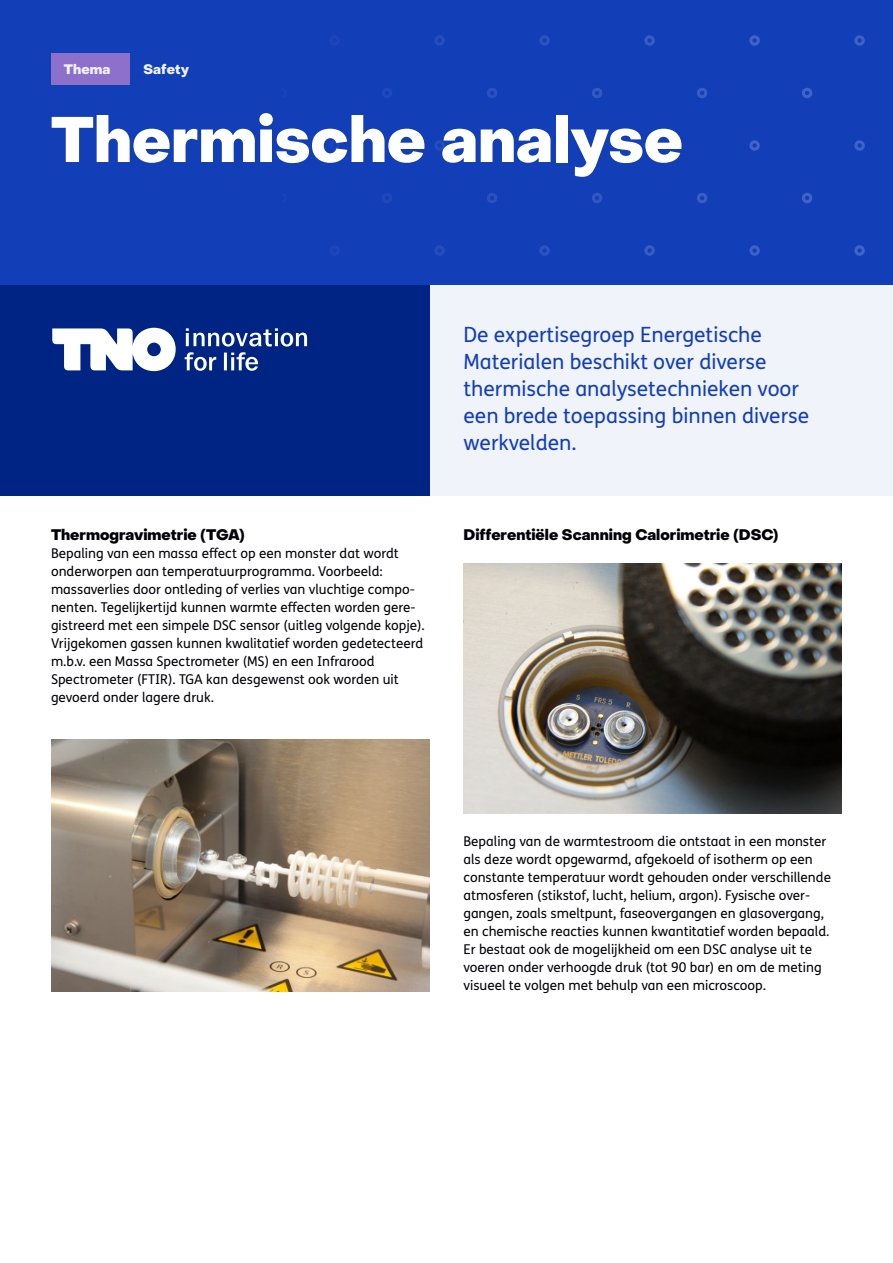
<style>
.page{position:relative;width:893px;height:1263px;background:#fff}
.page>*{position:absolute;margin:0;border:0;box-sizing:border-box;transform-origin:0 0}
.TC_Titel_Cover{font:800 63px "PP Object Sans";color:#fff}
.IK_Inleiding_klein{font:21px/27px "FS Me Pro";color:#123eb7}
.K1_Kop_paragraaf{font:800 15px "PP Object Sans";color:#000106}
.BT1_broodtekst{font:13.5px/18px "FS Me Pro";color:#000106}
.TAG{font:800 13.5px "PP Object Sans";letter-spacing:.01em;color:#f0f3fa}
</style>
<div class="page">
<div style="left:0;top:0;width:893px;height:285px;background:#123eb7"></div>
<svg style="left:434px;top:35px;width:11px;height:11px"></svg>
<svg style="left:539px;top:35px;width:11px;height:11px"></svg>
<svg style="left:644px;top:35px;width:11px;height:11px"></svg>
<svg style="left:749px;top:35px;width:11px;height:11px"></svg>
<svg style="left:854px;top:35px;width:11px;height:11px"></svg>
<svg style="left:382px;top:88px;width:10px;height:10px"></svg>
<svg style="left:487px;top:88px;width:10px;height:10px"></svg>
<svg style="left:592px;top:88px;width:10px;height:10px"></svg>
<svg style="left:697px;top:88px;width:10px;height:10px"></svg>
<svg style="left:802px;top:88px;width:10px;height:10px"></svg>
<svg style="left:434px;top:140px;width:11px;height:11px"></svg>
<svg style="left:539px;top:140px;width:11px;height:11px"></svg>
<svg style="left:644px;top:140px;width:11px;height:11px"></svg>
<svg style="left:749px;top:140px;width:11px;height:11px"></svg>
<svg style="left:854px;top:140px;width:11px;height:11px"></svg>
<svg style="left:382px;top:193px;width:10px;height:10px"></svg>
<svg style="left:487px;top:193px;width:10px;height:10px"></svg>
<svg style="left:592px;top:193px;width:10px;height:10px"></svg>
<svg style="left:697px;top:193px;width:10px;height:10px"></svg>
<svg style="left:802px;top:193px;width:10px;height:10px"></svg>
<svg style="left:434px;top:245px;width:11px;height:11px"></svg>
<svg style="left:539px;top:245px;width:11px;height:11px"></svg>
<svg style="left:644px;top:245px;width:11px;height:11px"></svg>
<svg style="left:749px;top:245px;width:11px;height:11px"></svg>
<svg style="left:854px;top:245px;width:11px;height:11px"></svg>
<div style="left:429px;top:285px;width:464px;height:210px;background:#f0f3fa"></div>
<img style="left:463px;top:563px;width:378px;height:250px">
<img style="left:51px;top:739px;width:378px;height:252px">
<div style="left:0;top:285px;width:429px;height:210px;background:#002484"></div>
<svg style="left:52px;top:328px;width:124px;height:43px"></svg>
<svg style="left:185px;top:328px;width:122px;height:43px"></svg>
<div style="left:51px;top:53px;width:79px;height:32px;background:#8d70cc"></div>
<p class="TAG" style="left:64px;top:61px;width:48px">Thema</p>
<p class="TAG" style="left:144px;top:61px;width:47px">Safety</p>
<p class="TC_Titel_Cover" style="left:51px;top:102px;width:633px">Thermische analyse</p>
<p class="K1_Kop_paragraaf" style="left:51px;top:526px;width:195px">Thermogravimetrie (TGA)</p>
<p class="BT1_broodtekst" style="left:51px;top:544px;width:375px">Bepaling van een massa effect op een monster dat wordt onderworpen aan temperatuurprogramma. Voorbeeld: massaverlies door ontleding of verlies van vluchtige compo&shy;nenten. Tegelijkertijd kunnen warmte effecten worden gere&shy;gistreerd met een simpele DSC sensor (uitleg volgende kopje).<br>Vrijgekomen gassen kunnen kwalitatief worden gedetecteerd m.b.v. een Massa Spectrometer (MS) en een Infrarood Spectrometer (FTIR). TGA kan desgewenst ook worden uit gevoerd onder lagere druk.</p>
<p class="IK_Inleiding_klein" style="left:463px;top:321px;width:347px">De expertisegroep Energetische<br>Materialen beschikt over diverse thermische analysetechnieken voor een brede toepassing binnen diverse werkvelden.</p>
<p class="K1_Kop_paragraaf" style="left:463px;top:526px;width:316px">Differentiële Scanning Calorimetrie (DSC)</p>
<p class="BT1_broodtekst" style="left:463px;top:832px;width:369px">Bepaling van de warmtestroom die ontstaat in een monster als deze wordt opgewarmd, afgekoeld of isotherm op een constante temperatuur wordt gehouden onder verschillende atmosferen (stikstof, lucht, helium, argon). Fysische over&shy;gangen, zoals smeltpunt, faseovergangen en glasovergang, en chemische reacties kunnen kwantitatief worden bepaald.</p>
<p class="BT1_broodtekst" style="left:463px;top:940px;width:360px">Er bestaat ook de mogelijkheid om een DSC analyse uit te voeren onder verhoogde druk (tot 90 bar) en om de meting visueel te volgen met behulp van een microscoop.</p>
</div>
